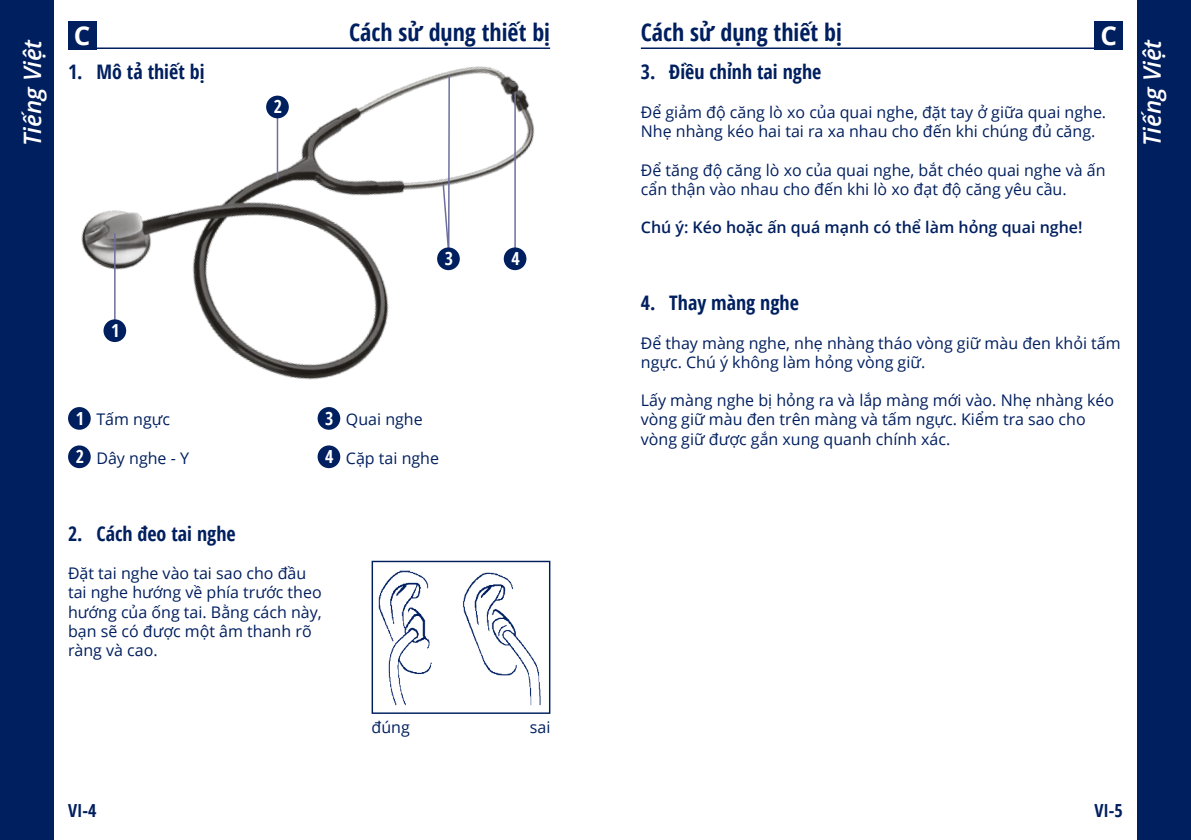
<style>
.page{position:relative;width:1191px;height:840px;background:#fff}
.page>*{position:absolute;margin:0;border:0;box-sizing:border-box;transform-origin:0 0}
.t1{font:700 26px "Open Sans";color:#fff}
.t2{font:700 condensed 24px "Open Sans";color:#001f5f}
.t3{font:italic 600 24px "Open Sans";color:#fff}
.t4{font:700 condensed 20px "Open Sans";color:#001f5f}
.t5{font:700 condensed 18px "Open Sans";color:#001f5f}
.t6{font:700 condensed 18px/38.4px "Open Sans";color:#fff}
.t7{font:16px/19.2px "Open Sans";color:#001f5f}
.t8{font:600 16px "Open Sans";color:#001f5f}
</style>
<div class="page">
<div style="left:1137px;top:0;width:54px;height:839px;background:#001f5f"></div>
<div style="left:0;top:0;width:54px;height:839px;background:#001f5f"></div>
<hr style="left:641px;top:47px;width:482px;height:2px;background:#001f5f">
<div style="left:1094px;top:21px;width:29px;height:28px;background:#001f5f"></div>
<img style="left:68px;top:21px;width:483px;height:409px">
<div style="left:68px;top:407px;width:23px;height:22px;background:#001f5f;border-radius:50%"></div>
<div style="left:68px;top:445px;width:23px;height:23px;background:#001f5f;border-radius:50%"></div>
<div style="left:317px;top:407px;width:23px;height:22px;background:#001f5f;border-radius:50%"></div>
<div style="left:317px;top:445px;width:23px;height:23px;background:#001f5f;border-radius:50%"></div>
<hr style="left:277px;top:117px;width:1px;height:62px;background:#6d6f9d">
<hr style="left:514px;top:92px;width:2px;height:158px;background:#6d6f9d">
<svg style="left:441px;top:182px;width:7px;height:67px"></svg>
<hr style="left:448px;top:75px;width:2px;height:174px;background:#6d6f9d">
<hr style="left:114px;top:233px;width:2px;height:88px;background:#6d6f9d">
<div style="left:266px;top:96px;width:23px;height:22px;background:#001f5f;border-radius:50%"></div>
<div style="left:437px;top:247px;width:23px;height:23px;background:#001f5f;border-radius:50%"></div>
<div style="left:504px;top:247px;width:22px;height:23px;background:#001f5f;border-radius:50%"></div>
<div style="left:103px;top:319px;width:23px;height:23px;background:#001f5f;border-radius:50%"></div>
<img style="left:373px;top:562px;width:175px;height:149px">
<div style="left:371px;top:560px;width:179px;height:153px;border:1px solid #001f5f"></div>
<h1 class="t1" style="left:74px;top:17px;width:18px">C</h1>
<h2 class="t2" style="left:349px;top:16px;width:202px">Cách sử dụng thiết bị</h2>
<h2 class="t2" style="left:641px;top:16px;width:202px">Cách sử dụng thiết bị</h2>
<h1 class="t1" style="left:1100px;top:17px;width:18px">C</h1>
<h2 class="t3" style="left:16px;top:146px;width:108px;rotate:-90deg">Tiếng Việt</h2>
<h2 class="t3" style="left:1135px;top:146px;width:108px;rotate:-90deg">Tiếng Việt</h2>
<p class="t4" style="left:641px;top:58px;width:182px">3. Điều chỉnh tai nghe</p>
<p class="t4" style="left:68px;top:58px;width:138px">1. Mô tả thiết bị</p>
<p class="t6" style="left:274px;top:87px;width:10px">2</p>
<p class="t7" style="left:641px;top:102px;width:467px">Để giảm độ căng lò xo của quai nghe, đặt tay ở giữa quai nghe.<br>Nhẹ nhàng kéo hai tai ra xa nhau cho đến khi chúng đủ căng.</p>
<p class="t7" style="left:641px;top:160px;width:466px">Để tăng độ căng lò xo của quai nghe, bắt chéo quai nghe và ấn cẩn thận vào nhau cho đến khi lò xo đạt độ căng yêu cầu.</p>
<p class="t8" style="left:641px;top:216px;width:443px">Chú ý: Kéo hoặc ấn quá mạnh có thể làm hỏng quai nghe!</p>
<p class="t6" style="left:111px;top:311px;width:10px">1</p>
<p class="t6" style="left:445px;top:239px;width:10px">3</p>
<p class="t6" style="left:511px;top:239px;width:10px">4</p>
<p class="t6" style="left:76px;top:398px;width:10px">1<br>2</p>
<p class="t6" style="left:325px;top:398px;width:10px">3<br>4</p>
<p class="t7" style="left:96px;top:409px;width:75px">Tấm ngực</p>
<p class="t7" style="left:346px;top:409px;width:78px">Quai nghe</p>
<p class="t7" style="left:96px;top:448px;width:94px">Dây nghe - Y</p>
<p class="t7" style="left:346px;top:448px;width:95px">Cặp tai nghe</p>
<p class="t4" style="left:68px;top:519px;width:169px">2. Cách đeo tai nghe</p>
<p class="t7" style="left:68px;top:563px;width:255px">Đặt tai nghe vào tai sao cho đầu tai nghe hướng về phía trước theo hướng của ống tai. Bằng cách này, bạn sẽ có được một âm thanh rõ ràng và cao.</p>
<p class="t7" style="left:371px;top:716px;width:40px">đúng</p>
<p class="t7" style="left:530px;top:716px;width:22px">sai</p>
<p class="t4" style="left:641px;top:289px;width:160px">4. Thay màng nghe</p>
<p class="t7" style="left:641px;top:332px;width:481px">Để thay màng nghe, nhẹ nhàng tháo vòng giữ màu đen khỏi tấm ngực. Chú ý không làm hỏng vòng giữ.</p>
<p class="t7" style="left:641px;top:390px;width:475px">Lấy màng nghe bị hỏng ra và lắp màng mới vào. Nhẹ nhàng kéo vòng giữ màu đen trên màng và tấm ngực. Kiểm tra sao cho vòng giữ được gắn xung quanh chính xác.</p>
<p class="t5" style="left:68px;top:797px;width:30px">VI-4</p>
<p class="t5" style="left:1094px;top:797px;width:30px">VI-5</p>
</div>
